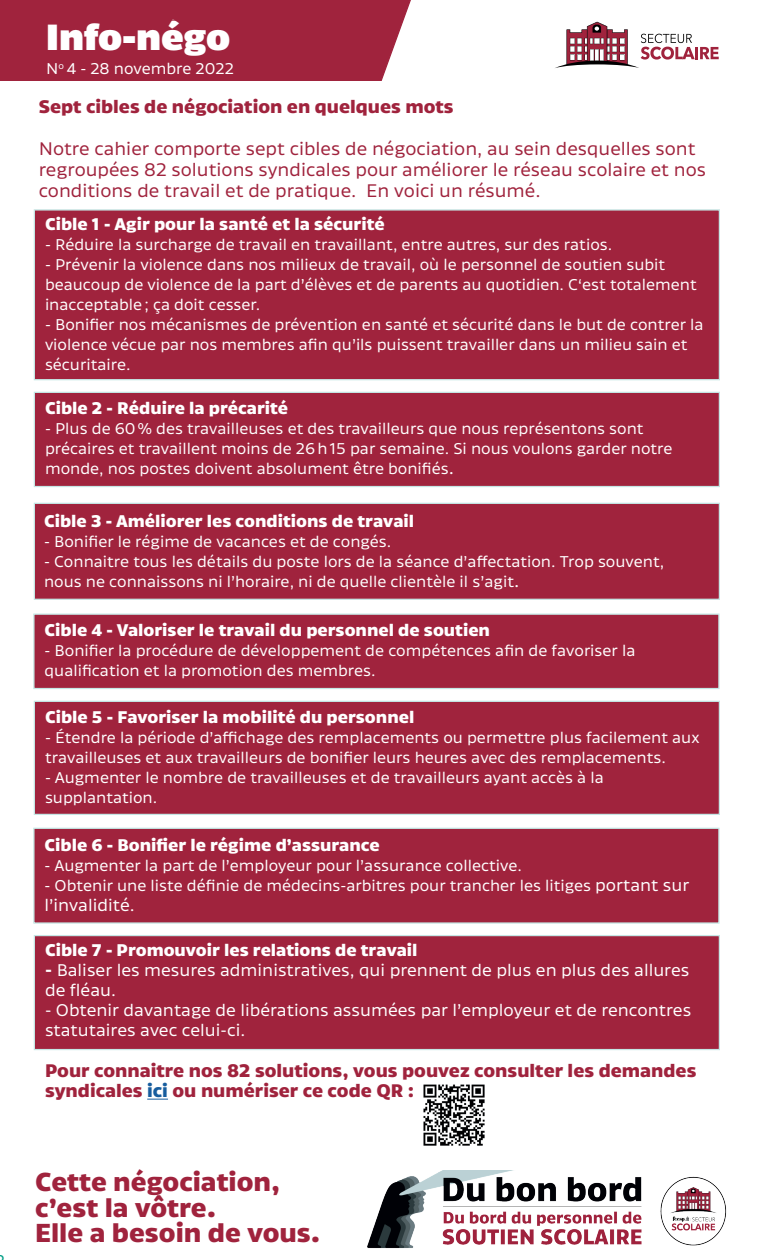
<style>
.page{position:relative;width:765px;height:1260px;background:#fff}
.page>*{position:absolute;margin:0;border:0;box-sizing:border-box;transform-origin:0 0}
.t1{font:900 35px "Canal";color:#fff}
.t2{font:700 25px/25.6px "Canal";color:#a0233d}
.t3{font:17.5px/21px "Canal";color:#a0233d}
.t4{font:700 17.5px/20px "Canal";color:#a0233d}
.t5{font:700 16.25px "Canal";color:#fff}
.t6{font:16.25px/20px "Canal";color:#fff}
.t7{font:15px/20px "Canal";color:#fff}
.s1{font-size:17.5px}
.s2{font-size:16.25px}
.s3{font-weight:500;font-size:17.5px}
.s4{color:#175d9e}
</style>
<div class="page">
<div style="left:0;top:0;width:411px;height:81px;background:#a0233d"></div>
<svg style="left:555px;top:22px;width:164px;height:46px"></svg>
<div style="left:45px;top:19px;width:293px;height:66px;border:1px solid #a0233d"></div>
<div style="left:0;top:82px;width:607px;height:293px;background:#fff"></div>
<img style="left:367px;top:1170px;width:360px;height:79px">
<div style="left:34px;top:209px;width:686px;height:171px;background:#a0233d;border:1px solid #c4e6e4"></div>
<div style="left:34px;top:392px;width:686px;height:95px;background:#a0233d;border:1px solid #c4e6e4"></div>
<div style="left:34px;top:503px;width:686px;height:97px;background:#a0233d;border:1px solid #c4e6e4"></div>
<div style="left:33px;top:614px;width:687px;height:75px;background:#a0233d;border:1px solid #c4e6e4"></div>
<div style="left:34px;top:701px;width:686px;height:114px;background:#a0233d;border:1px solid #c4e6e4"></div>
<div style="left:33px;top:828px;width:687px;height:96px;background:#a0233d;border:1px solid #c4e6e4"></div>
<div style="left:34px;top:935px;width:686px;height:115px;background:#a0233d;border:1px solid #c4e6e4"></div>
<svg style="left:147px;top:1099px;width:21px;height:1px"></svg>
<img style="left:423px;top:1084px;width:62px;height:62px">
<h1 class="t1" style="left:46px;top:18px;width:186px">Info-négo</h1>
<p class="t7" style="left:46px;top:56px;width:189px">N<sup>o</sup> 4 - 28 novembre 2022</p>
<p class="t4" style="left:39px;top:94px;width:417px">Sept cibles de négociation en quelques mots</p>
<p class="t3" style="left:39px;top:136px;width:669px">Notre cahier comporte sept cibles de négociation, au sein desquelles sont regroupées 82 solutions syndicales pour améliorer le réseau scolaire et nos conditions de travail et de pratique. En voici un résumé.</p>
<p class="t5" style="left:45px;top:209px;width:341px">Cible 1 - Agir pour la santé et la sécurité</p>
<p class="t7" style="left:45px;top:232px;width:569px">- Réduire la surcharge de travail en travaillant, entre autres, sur des ratios.</p>
<p class="t7" style="left:45px;top:252px;width:653px">- Prévenir la violence dans nos milieux de travail, où le personnel de soutien subit beaucoup de violence de la part d’élèves et de parents au quotidien. C‘est totalement inacceptable ; ça doit cesser.</p>
<p class="t7" style="left:45px;top:312px;width:660px">- Bonifier nos mécanismes de prévention en santé et sécurité dans le but de contrer la violence vécue par nos membres afin qu’ils puissent travailler dans un milieu sain et sécuritaire.</p>
<p class="t5" style="left:45px;top:393px;width:245px">Cible 2 - Réduire la précarité</p>
<p class="t7" style="left:45px;top:417px;width:629px">- Plus de 60 % des travailleuses et des travailleurs que nous représentons sont précaires et travaillent moins de 26 h 15 par semaine. Si nous voulons garder notre monde, nos postes doivent absolument être bonifiés<span class="s1">.</span></p>
<p class="t5" style="left:44px;top:506px;width:372px">Cible 3 - Améliorer les conditions de travail</p>
<p class="t7" style="left:44px;top:529px;width:349px">- Bonifier le régime de vacances et de congés.</p>
<p class="t7" style="left:44px;top:549px;width:622px">- Connaitre tous les détails du poste lors de la séance d’affectation. Trop souvent, nous ne connaissons ni l’horaire, ni de quelle clientèle il s’agit<span class="s1">.</span></p>
<p class="t5" style="left:45px;top:615px;width:447px">Cible 4 - Valoriser le travail du personnel de soutien</p>
<p class="t7" style="left:45px;top:638px;width:592px">- Bonifier la procédure de développement de compétences afin de favoriser la qualification et la promotion des membres.</p>
<p class="t5" style="left:45px;top:702px;width:371px">Cible 5 - Favoriser la mobilité du personnel</p>
<p class="t7" style="left:45px;top:726px;width:656px">- Étendre la période d’affichage des remplacements ou permettre plus facilement aux travailleuses et aux travailleurs de bonifier leurs heures avec des remplacements.</p>
<p class="t7" style="left:45px;top:766px;width:560px">- Augmenter le nombre de travailleuses et de travailleurs ayant accès à la supplantation.</p>
<p class="t5" style="left:45px;top:830px;width:337px">Cible 6 - Bonifier le régime d’assurance</p>
<p class="t7" style="left:45px;top:854px;width:479px">- Augmenter la part de l’employeur pour l’assurance collective.</p>
<p class="t7" style="left:45px;top:874px;width:646px">- Obtenir une liste définie de médecins-arbitres pour trancher les litiges <span class="s2">portant sur</span></p>
<p class="t6" style="left:45px;top:893px;width:92px">l’invalidité.</p>
<p class="t5" style="left:45px;top:935px;width:374px">Cible 7 - Promouvoir les relations de travail</p>
<p class="t6" style="left:45px;top:958px;width:646px"><span class="s3">-</span> Baliser les mesures administratives, qui prennent de plus en plus des allures de fléau.</p>
<p class="t6" style="left:45px;top:998px;width:648px">- Obtenir davantage de libérations assumées par l’employeur et de rencontres statutaires avec celui-ci.</p>
<p class="t4" style="left:45px;top:1059px;width:653px">Pour connaitre nos 82 solutions, vous pouvez consulter les demandes syndicales <span class="s4">ici</span> ou numériser ce code QR :</p>
<h2 class="t2" style="left:35px;top:1166px;width:287px">Cette négociation, c’est la vôtre.<br>Elle a besoin de vous.</h2>
</div>
